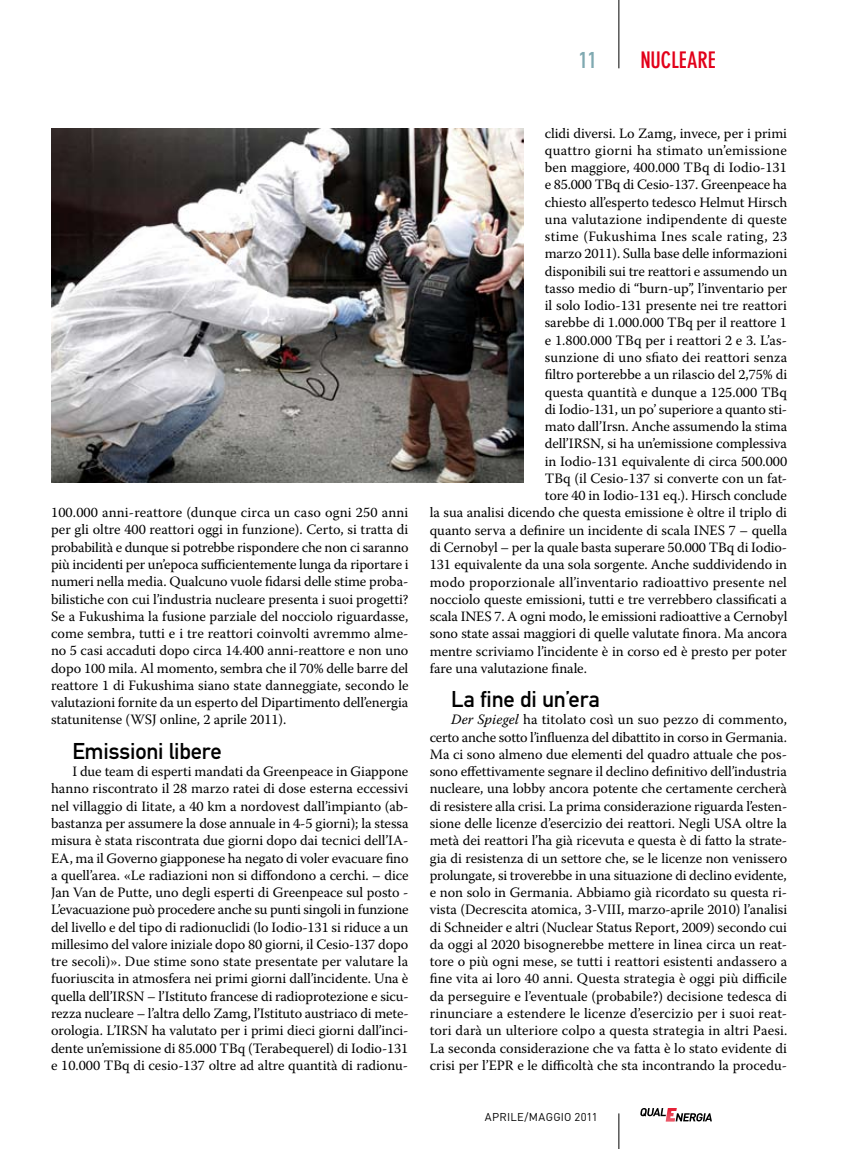
<style>
.page{position:relative;width:851px;height:1149px;background:#fff}
.page>*{position:absolute;margin:0;border:0;box-sizing:border-box;transform-origin:0 0}
.t1{font:22.5px "DIN Mittelschrift";letter-spacing:-.01em;color:#000}
.t2{font:700 condensed 22.5px "DIN Neuzeit Grotesk";letter-spacing:-.005em;color:#e2001a}
.t3{font:22.5px "DIN Mittelschrift";color:#7fa9b1}
.t4{font:14.25px/17.2px "Warnock Pro";letter-spacing:-.005em;color:#000;text-align:justify}
.t5{font:11.25px "DIN";letter-spacing:.025em;color:#000}
.s1{font-style:italic}
</style>
<div class="page">
<hr style="left:618px;top:1112px;width:1px;height:36px;background:#000">
<svg style="left:640px;top:1108px;width:71px;height:13px"></svg>
<hr style="left:618px;top:0;width:1px;height:68px;background:#000">
<img style="left:51px;top:129px;width:472px;height:353px">
<h1 class="t3" style="left:578px;top:47px;width:21px">11</h1>
<h1 class="t2" style="left:640px;top:47px;width:77px">NUCLEARE</h1>
<p class="t4" style="left:51px;top:503px;width:359px">100.000 anni-reattore (dunque circa un caso ogni 250 anni per gli oltre 400 reattori oggi in funzione). Certo, si tratta di probabilità e dunque si potrebbe rispondere che non ci saranno più incidenti per un’epoca sufficientemente lunga da riportare i numeri nella media. Qualcuno vuole fidarsi delle stime proba&shy;bilistiche con cui l’industria nucleare presenta i suoi progetti?<br>Se a Fukushima la fusione parziale del nocciolo riguardasse, come sembra, tutti e i tre reattori coinvolti avremmo alme&shy;no 5 casi accaduti dopo circa 14.400 anni-reattore e non uno dopo 100 mila. Al momento, sembra che il 70% delle barre del reattore 1 di Fukushima siano state danneggiate, secondo le valutazioni fornite da un esperto del Dipartimento dell’energia statunitense (WSJ online, 2 aprile 2011).</p>
<h1 class="t1" style="left:72px;top:737px;width:151px">Emissioni libere</h1>
<p class="t4" style="left:51px;top:762px;width:359px;text-indent:21px">I due team di esperti mandati da Greenpeace in Giappone hanno riscontrato il 28 marzo ratei di dose esterna eccessivi nel villaggio di Iitate, a 40 km a nordovest dall’impianto (ab&shy;bastanza per assumere la dose annuale in 4-5 giorni); la stessa misura è stata riscontrata due giorni dopo dai tecnici dell’IA-EA, ma il Governo giapponese ha negato di voler evacuare fino a quell’area. «Le radiazioni non si diffondono a cerchi. – dice Jan Van de Putte, uno degli esperti di Greenpeace sul posto - L’evacuazione può procedere anche su punti singoli in funzione del livello e del tipo di radionuclidi (lo Iodio-131 si riduce a un millesimo del valore iniziale dopo 80 giorni, il Cesio-137 dopo tre secoli)». Due stime sono state presentate per valutare la fuoriuscita in atmosfera nei primi giorni dall’incidente. Una è quella dell’IRSN – l’Istituto francese di radioprotezione e sicu&shy;rezza nucleare – l’altra dello Zamg, l’Istituto austriaco di mete&shy;orologia. L’IRSN ha valutato per i primi dieci giorni dall’inci&shy;dente un’emissione di 85.000 TBq (Terabequerel) di Iodio-131 e 10.000 TBq di cesio-137 oltre ad altre quantità di radionu-</p>
<p class="t4" style="left:544px;top:124px;width:244px">clidi diversi. Lo Zamg, invece, per i primi quattro giorni ha stimato un’emissione ben maggiore, 400.000 TBq di Iodio-131 e 85.000 TBq di Cesio-137. Greenpeace ha chiesto all’esperto tedesco Helmut Hirsch una valutazione indipendente di queste stime (Fukushima Ines scale rating, 23 marzo 2011). Sulla base delle informazioni disponibili sui tre reattori e assumendo un tasso medio di “burn-up”, l’inventario per il solo Iodio-131 presente nei tre reattori sarebbe di 1.000.000 TBq per il reattore 1 e 1.800.000 TBq per i reattori 2 e 3. L’as&shy;sunzione di uno sfiato dei reattori senza filtro porterebbe a un rilascio del 2,75% di questa quantità e dunque a 125.000 TBq di Iodio-131, un po’ superiore a quanto sti&shy;mato dall’Irsn. Anche assumendo la stima dell’Irsn</p>
<p class="t4" style="left:601px;top:434px;width:188px">, si ha un’emissione complessiva</p>
<p class="t4" style="left:544px;top:452px;width:244px">in Iodio-131 equivalente di circa 500.000</p>
<p class="t4" style="left:544px;top:469px;width:244px">TBq (il Cesio-137 si converte con un fat-</p>
<p class="t4" style="left:544px;top:486px;width:243px">tore 40 in Iodio-131 eq.). Hirsch conclude</p>
<p class="t4" style="left:429px;top:504px;width:359px">la sua analisi dicendo che questa emissione è oltre il triplo di</p>
<p class="t4" style="left:429px;top:521px;width:359px">quanto serva a definire un incidente di scala INES 7 – quella</p>
<p class="t4" style="left:429px;top:538px;width:359px">di Cernobyl – per la quale basta superare 50.000 TBq di Iodio-</p>
<p class="t4" style="left:429px;top:555px;width:359px">131 equivalente da una sola sorgente. Anche suddividendo in</p>
<p class="t4" style="left:429px;top:573px;width:358px">modo proporzionale all’inventario radioattivo presente nel</p>
<p class="t4" style="left:429px;top:590px;width:359px">nocciolo queste emissioni, tutti e tre verrebbero classificati a</p>
<p class="t4" style="left:429px;top:607px;width:359px">scala INES 7. A ogni modo, le emissioni radioattive a Cernobyl</p>
<p class="t4" style="left:429px;top:624px;width:359px">sono state assai maggiori di quelle valutate finora. Ma ancora</p>
<p class="t4" style="left:429px;top:642px;width:358px">mentre scriviamo l’incidente è in corso ed è presto per poter</p>
<p class="t4" style="left:429px;top:659px;width:159px">fare una valutazione finale.</p>
<h1 class="t1" style="left:451px;top:685px;width:150px">La fine di un’era</h1>
<p class="t4" style="left:429px;top:710px;width:359px;text-indent:21px"><span class="s1">Der Spiegel</span> ha titolato così un suo pezzo di commento, certo anche sotto l’influenza del dibattito in corso in Germania.<br>Ma ci sono almeno due elementi del quadro attuale che pos&shy;sono effettivamente segnare il declino definitivo dell’industria nucleare, una lobby ancora potente che certamente cercherà di resistere alla crisi. La prima considerazione riguarda l’esten&shy;sione delle licenze d’esercizio dei reattori. Negli USA oltre la metà dei reattori l’ha già ricevuta e questa è di fatto la strate&shy;gia di resistenza di un settore che, se le licenze non venissero prolungate, si troverebbe in una situazione di declino evidente, e non solo in Germania. Abbiamo già ricordato su questa ri&shy;vista (Decrescita atomica, 3-VIII, marzo-aprile 2010) l’analisi di Schneider e altri (Nuclear Status Report, 2009) secondo cui da oggi al 2020 bisognerebbe mettere in linea circa un reat&shy;tore o più ogni mese, se tutti i reattori esistenti andassero a fine vita ai loro 40 anni. Questa strategia è oggi più difficile da perseguire e l’eventuale (probabile?) decisione tedesca di rinunciare a estendere le licenze d’esercizio per i suoi reat&shy;tori darà un ulteriore colpo a questa strategia in altri Paesi.<br>La seconda considerazione che va fatta è lo stato evidente di crisi per l’EPR e le difficoltà che sta incontrando la procedu-</p>
<p class="t5" style="left:484px;top:1109px;width:115px">APRILE/MAGGIO 2011</p>
</div>
